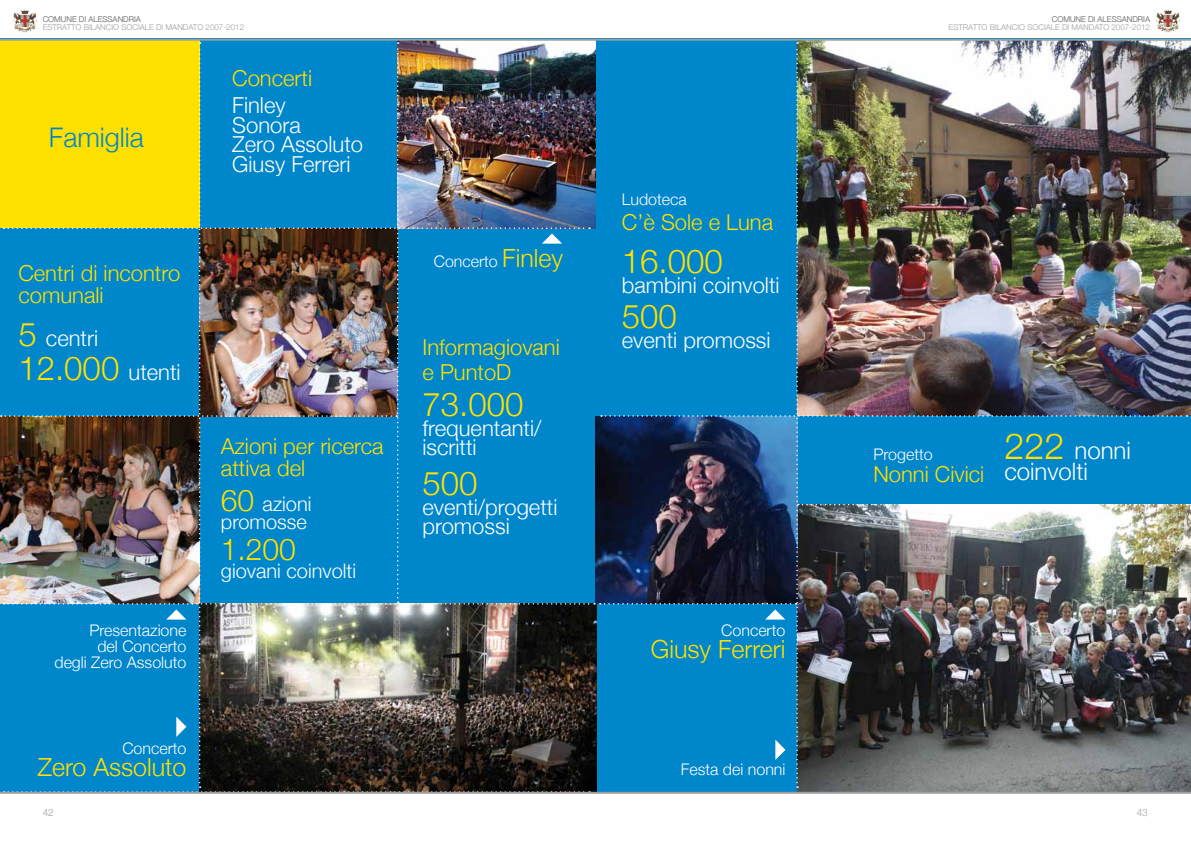
<style>
.page{position:relative;width:1191px;height:842px;background:#fff}
.page>*{position:absolute;margin:0;border:0;box-sizing:border-box;transform-origin:0 0}
.t1{font:300 33px "Helvetica Neue";color:#ffe100}
.t2{font:300 30px "Helvetica Neue";color:#ffe100}
.t3{font:300 27px "Helvetica Neue";color:#0086cb}
.t4{font:300 25px "Helvetica Neue";color:#ffe100}
.t5{font:300 24px/21.6px "Helvetica Neue";color:#fff}
.t6{font:300 22px/19.8px "Helvetica Neue";color:#fff}
.t7{font:300 22px/22px "Helvetica Neue";color:#ffe100}
.t8{font:300 20px/18px "Helvetica Neue";color:#fff}
.t9{font:300 16px/16px "Helvetica Neue";color:#fff;text-align:right}
.t10{font:300 10px "Helvetica Neue";color:#9c9e9f}
.t11{font:300 8px "Helvetica Neue";color:#9c9e9f}
.t12{font:300 8px "Helvetica Neue";color:#58585a}
.s1{font-size:33px;color:#ffe100}
.s2{font-size:22px;color:#fff}
.s3{font-size:30px;color:#ffe100}
.s4{font-size:25px;color:#ffe100}
.s5{font-size:36px;color:#ffe100}
</style>
<div class="page">
<img style="left:20px;top:10px;width:15px;height:5px">
<img style="left:1163px;top:10px;width:15px;height:5px">
<img style="left:1px;top:42px;width:1186px;height:750px">
<hr style="left:0;top:792px;width:595px;height:2px;background:#9c9e9f">
<hr style="left:0;top:39px;width:595px;height:2px;background:#9c9e9f">
<hr style="left:595px;top:792px;width:596px;height:2px;background:#9c9e9f">
<hr style="left:595px;top:39px;width:596px;height:2px;background:#9c9e9f">
<p class="t12" style="left:43px;top:13px;width:100px">COMUNE DI ALESSANDRIA</p>
<p class="t11" style="left:43px;top:21px;width:203px">ESTRATTO BILANCIO SOCIALE DI MANDATO 2007-2012</p>
<p class="t3" style="left:49px;top:116px;width:97px">Famiglia</p>
<p class="t7" style="left:18px;top:261px;width:163px">Centri di incontro comunali</p>
<p class="t6" style="left:18px;top:326px;width:81px"><span class="s1">5</span> centri</p>
<h1 class="t1" style="left:18px;top:341px;width:164px">12.000 <span class="s2">utenti</span></h1>
<p class="t7" style="left:232px;top:66px;width:81px">Concerti</p>
<p class="t6" style="left:232px;top:94px;width:132px">Finley<br>Sonora<br>Zero Assoluto<br>Giusy Ferreri</p>
<p class="t7" style="left:221px;top:433px;width:164px">Azioni per ricerca attiva del</p>
<p class="t8" style="left:221px;top:493px;width:92px"><span class="s3">60</span> azioni promosse</p>
<h2 class="t2" style="left:221px;top:525px;width:77px">1.200</h2>
<p class="t8" style="left:221px;top:561px;width:137px">giovani coinvolti</p>
<p class="t9" style="left:434px;top:253px;width:131px">Concerto <span class="s4">Finley</span></p>
<p class="t7" style="left:422px;top:333px;width:139px;line-height:25px">Informagiovani e PuntoD</p>
<h1 class="t1" style="left:422px;top:377px;width:102px">73.000</h1>
<p class="t6" style="left:422px;top:417px;width:120px">frequentanti/ iscritti</p>
<h1 class="t1" style="left:422px;top:456px;width:57px">500</h1>
<p class="t6" style="left:422px;top:496px;width:136px">eventi/progetti promossi</p>
<p class="t9" style="left:622px;top:190px;width:66px">Ludoteca</p>
<p class="t7" style="left:622px;top:210px;width:153px">C’è Sole e Luna</p>
<h1 class="t1" style="left:622px;top:235px;width:102px">16.000</h1>
<p class="t6" style="left:622px;top:274px;width:159px">bambini coinvolti</p>
<h1 class="t1" style="left:622px;top:290px;width:57px">500</h1>
<p class="t6" style="left:622px;top:329px;width:150px">eventi promossi</p>
<p class="t9" style="left:54px;top:621px;width:133px">Presentazione<br>del Concerto<br>degli Zero Assoluto</p>
<p class="t9" style="left:721px;top:621px;width:66px">Concerto</p>
<p class="t4" style="left:651px;top:629px;width:136px">Giusy Ferreri</p>
<p class="t9" style="left:122px;top:740px;width:66px">Concerto</p>
<p class="t4" style="left:38px;top:747px;width:150px">Zero Assoluto</p>
<p class="t10" style="left:43px;top:805px;width:13px">42</p>
<p class="t9" style="left:681px;top:761px;width:106px">Festa dei nonni</p>
<p class="t12" style="left:1051px;top:13px;width:100px">COMUNE DI ALESSANDRIA</p>
<p class="t11" style="left:948px;top:21px;width:203px">ESTRATTO BILANCIO SOCIALE DI MANDATO 2007-2012</p>
<p class="t9" style="left:873px;top:445px;width:61px">Progetto</p>
<p class="t7" style="left:873px;top:461px;width:112px">Nonni Civici</p>
<p class="t5" style="left:1004px;top:438px;width:128px"><span class="s5">222</span> nonni coinvolti</p>
<p class="t10" style="left:1136px;top:805px;width:13px">43</p>
</div>
